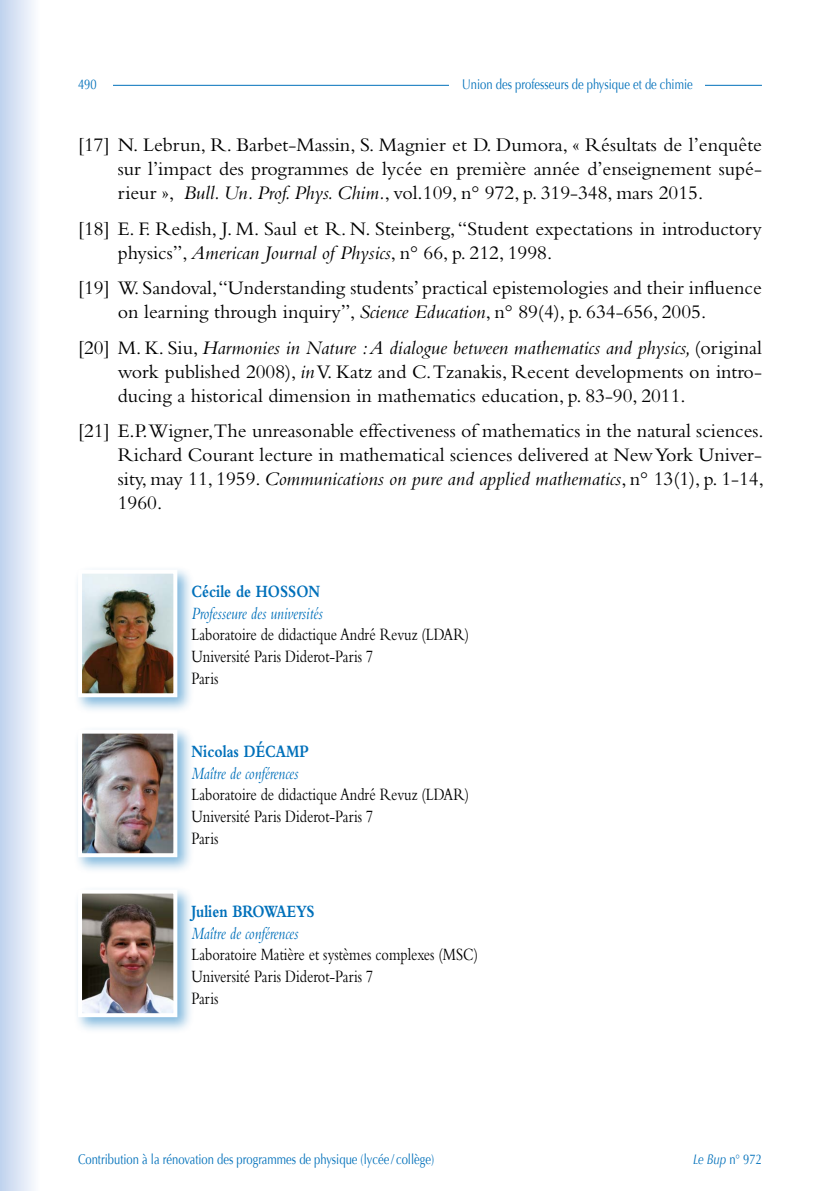
<style>
.page{position:relative;width:840px;height:1191px;background:#fff}
.page>*{position:absolute;margin:0;border:0;box-sizing:border-box;transform-origin:0 0}
.Texte_bibliographie{font:20px/24px "Bembo";color:#000;text-align:justify}
.t1{font:18px/21.6px "Bembo";color:#000;scale:.8 1}
.t2{font:14px "Optima";color:#0070ba;scale:.8 1}
.t3{font:italic 14px "Optima";color:#0070ba;scale:.8 1}
.s1{font-style:italic}
.s2{font-weight:700;color:#0070ba}
.s3{font-style:italic;color:#0070ba}
.s4{font-style:normal}
</style>
<div class="page">
<div style="left:0;top:0;width:40px;height:1191px;background:linear-gradient(to right,#c0d2ee,#fcfdfe)"></div>
<hr style="left:78px;top:85px;width:683px;height:1px;background:#0070ba">
<div style="left:449px;top:76px;width:255px;height:17px;background:#fff"></div>
<div style="left:78px;top:76px;width:34px;height:17px;background:#fff"></div>
<div style="left:73px;top:564px;width:121px;height:150px;background:#0070ba;opacity:.5"></div>
<img style="left:83px;top:574px;width:89px;height:118px">
<div style="left:78px;top:569px;width:99px;height:128px;border:4px solid #fff"></div>
<div style="left:73px;top:724px;width:121px;height:150px;background:#0070ba;opacity:.5"></div>
<img style="left:83px;top:734px;width:89px;height:118px">
<div style="left:78px;top:729px;width:99px;height:128px;border:4px solid #fff"></div>
<div style="left:73px;top:884px;width:121px;height:150px;background:#0070ba;opacity:.5"></div>
<img style="left:83px;top:894px;width:89px;height:118px">
<div style="left:78px;top:889px;width:99px;height:128px;border:4px solid #fff"></div>
<p class="t2" style="left:78px;top:76px;width:25px">490</p>
<p class="t2" style="left:462px;top:76px;width:289px">Union des professeurs de physique et de chimie</p>
<p class="Texte_bibliographie" style="left:118px;top:133px;width:645px;text-indent:-40px">[17] N. Lebrun, R. Barbet-Massin, S. Magnier et D. Dumora, « Résultats de l’enquête sur l’impact des programmes de lycée en première année d’enseignement supé&shy;rieur », <span class="s1">Bull. Un. Prof. Phys. Chim.</span>, vol.109, n° 972, p. 319-348, mars 2015.</p>
<p class="Texte_bibliographie" style="left:118px;top:216px;width:645px;text-indent:-40px">[18] E. F. Redish, J. M. Saul et R. N. Steinberg, “Student expectations in introductory physics”, <span class="s1">American Journal of Physics</span>, n° 66, p. 212, 1998.</p>
<p class="Texte_bibliographie" style="left:118px;top:275px;width:645px;text-indent:-40px">[19] W. Sandoval,“Understanding students’ practical epistemologies and their influence on learning through inquiry”, <span class="s1">Science Education</span>, n° 89(4), p. 634-656, 2005.</p>
<p class="Texte_bibliographie" style="left:118px;top:335px;width:645px;text-indent:-40px">[20] M. K. Siu, <span class="s1">Harmonies in Nature : A dialogue between mathematics and physics,</span> (original work published 2008), <span class="s1">in</span> V. Katz and C.Tzanakis, Recent developments on intro&shy;ducing a historical dimension in mathematics education, p. 83-90, 2011.</p>
<p class="Texte_bibliographie" style="left:118px;top:418px;width:647px;text-indent:-40px">[21] E.P.Wigner,The unreasonable effectiveness of mathematics in the natural sciences.<br>Richard Courant lecture in mathematical sciences delivered at New York Univer&shy;sity, may 11, 1959. <span class="s1">Communications on pure and applied mathematics</span>, n° 13(1), p. 1-14, 1960.</p>
<p class="t1" style="left:191px;top:580px;width:348px"><span class="s2">Cécile de HOSSON<br></span><span class="s3">Professeure des universités<br></span>Laboratoire de didactique André Revuz (LDAR)<br>Université Paris Diderot-Paris 7<br>Paris</p>
<p class="t1" style="left:191px;top:740px;width:348px"><span class="s2">Nicolas DÉCAMP<br></span><span class="s3">Maître de conférences<br></span>Laboratoire de didactique André Revuz (LDAR)<br>Université Paris Diderot-Paris 7<br>Paris</p>
<p class="t1" style="left:191px;top:900px;width:359px"><span class="s2">Julien BROWAEYS<br></span><span class="s3">Maître de conférences<br></span>Laboratoire Matière et systèmes complexes (MSC)<br>Université Paris Diderot-Paris 7<br>Paris</p>
<p class="t2" style="left:78px;top:1151px;width:446px">Contribution à la rénovation des programmes de physique (lycée / collège)</p>
<p class="t3" style="left:692px;top:1151px;width:88px">Le Bup <span class="s4">n° 972</span></p>
</div>
